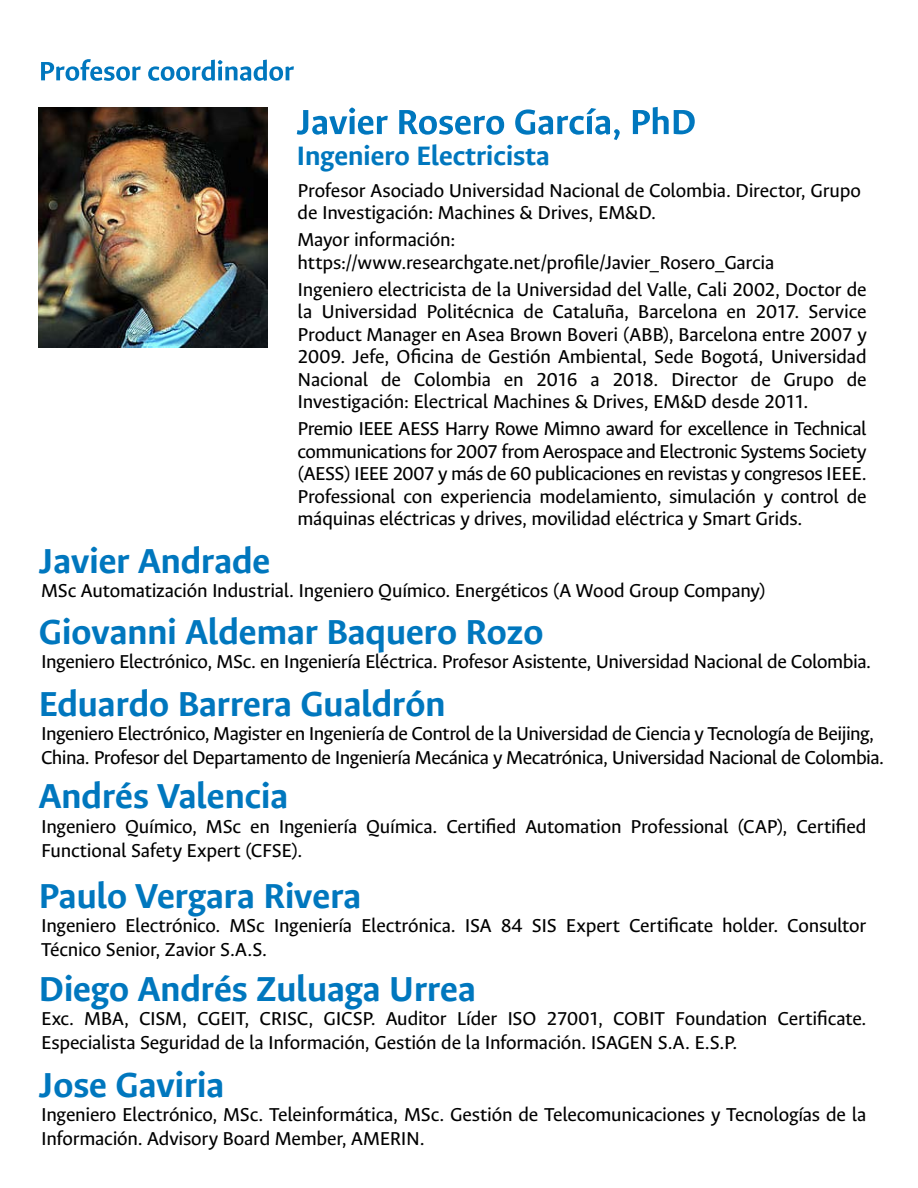
<style>
.page{position:relative;width:918px;height:1188px;background:#fff}
.page>*{position:absolute;margin:0;border:0;box-sizing:border-box;transform-origin:0 0}
.t1{font:700 39px "Ancizar Sans";color:#0077be}
.t2{font:700 30px "Ancizar Sans";color:#0077be}
.t3{font:21px/22.5px "Ancizar Sans";letter-spacing:-.015em;color:#000}
</style>
<div class="page">
<svg style="left:41px;top:59px;width:100px;height:22px"></svg>
<svg style="left:148px;top:60px;width:146px;height:21px"></svg>
<svg style="left:297px;top:108px;width:91px;height:27px"></svg>
<svg style="left:399px;top:110px;width:105px;height:25px"></svg>
<svg style="left:515px;top:108px;width:105px;height:32px"></svg>
<svg style="left:633px;top:107px;width:62px;height:27px"></svg>
<img style="left:39px;top:108px;width:229px;height:239px">
<h2 class="t2" style="left:297px;top:139px;width:254px">Ingeniero Electricista</h2>
<p class="t3" style="left:298px;top:179px;width:565px">Profesor Asociado Universidad Nacional de Colombia. Director, Grupo de Investigación: Machines &amp; Drives, EM&amp;D.</p>
<p class="t3" style="left:298px;top:229px;width:478px">Mayor información: https://www.researchgate.net/profile/Javier_Rosero_Garcia</p>
<p class="t3" style="left:298px;top:278px;width:571px;text-align:justify">Ingeniero electricista de la Universidad del Valle, Cali 2002, Doctor de la Universidad Politécnica de Cataluña, Barcelona en 2017. Service Product Manager en Asea Brown Boveri (ABB), Barcelona entre 2007 y 2009. Jefe, Oficina de Gestión Ambiental, Sede Bogotá, Universidad Nacional de Colombia en 2016 a 2018. Director de Grupo de Investigación: Electrical Machines &amp; Drives, EM&amp;D desde 2011.</p>
<p class="t3" style="left:298px;top:418px;width:571px;text-align:justify">Premio IEEE AESS Harry Rowe Mimno award for excellence in Technical communications for 2007 from Aerospace and Electronic Systems Society (AESS) IEEE 2007 y más de 60 publicaciones en revistas y congresos IEEE.<br>Professional con experiencia modelamiento, simulación y control de máquinas eléctricas y drives, movilidad eléctrica y Smart Grids.</p>
<h1 class="t1" style="left:39px;top:539px;width:233px">Javier Andrade</h1>
<p class="t3" style="left:41px;top:580px;width:726px">MSc Automatización Industrial. Ingeniero Químico. Energéticos (A Wood Group Company)</p>
<h1 class="t1" style="left:39px;top:610px;width:506px">Giovanni Aldemar Baquero Rozo</h1>
<p class="t3" style="left:41px;top:650px;width:832px">Ingeniero Electrónico, MSc. en Ingeniería Eléctrica. Profesor Asistente, Universidad Nacional de Colombia.</p>
<h1 class="t1" style="left:39px;top:682px;width:408px">Eduardo Barrera Gualdrón</h1>
<p class="t3" style="left:41px;top:721px;width:845px;line-height:24px">Ingeniero Electrónico, Magister en Ingeniería de Control de la Universidad de Ciencia y Tecnología de Beijing,<br>China. Profesor del Departamento de Ingeniería Mecánica y Mecatrónica, Universidad Nacional de Colombia.</p>
<h1 class="t1" style="left:39px;top:775px;width:251px">Andrés Valencia</h1>
<p class="t3" style="left:41px;top:814px;width:827px;line-height:24px">Ingeniero Químico, MSc en Ingeniería Química. Certified Automation Professional (CAP), Certified<br>Functional Safety Expert (CFSE).</p>
<h1 class="t1" style="left:39px;top:874px;width:324px">Paulo Vergara Rivera</h1>
<p class="t3" style="left:41px;top:914px;width:827px;line-height:24px">Ingeniero Electrónico. MSc Ingeniería Electrónica. ISA 84 SIS Expert Certificate holder. Consultor<br>Técnico Senior, Zavior S.A.S.</p>
<h1 class="t1" style="left:39px;top:968px;width:438px">Diego Andrés Zuluaga Urrea</h1>
<p class="t3" style="left:41px;top:1007px;width:827px;line-height:24px">Exc. MBA, CISM, CGEIT, CRISC, GICSP. Auditor Líder ISO 27001, COBIT Foundation Certificate.<br>Especialista Seguridad de la Información, Gestión de la Información. ISAGEN S.A. E.S.P.</p>
<h1 class="t1" style="left:39px;top:1063px;width:187px">Jose Gaviria</h1>
<p class="t3" style="left:41px;top:1102px;width:827px;line-height:24px">Ingeniero Electrónico, MSc. Teleinformática, MSc. Gestión de Telecomunicaciones y Tecnologías de la<br>Información. Advisory Board Member, AMERIN.</p>
</div>
